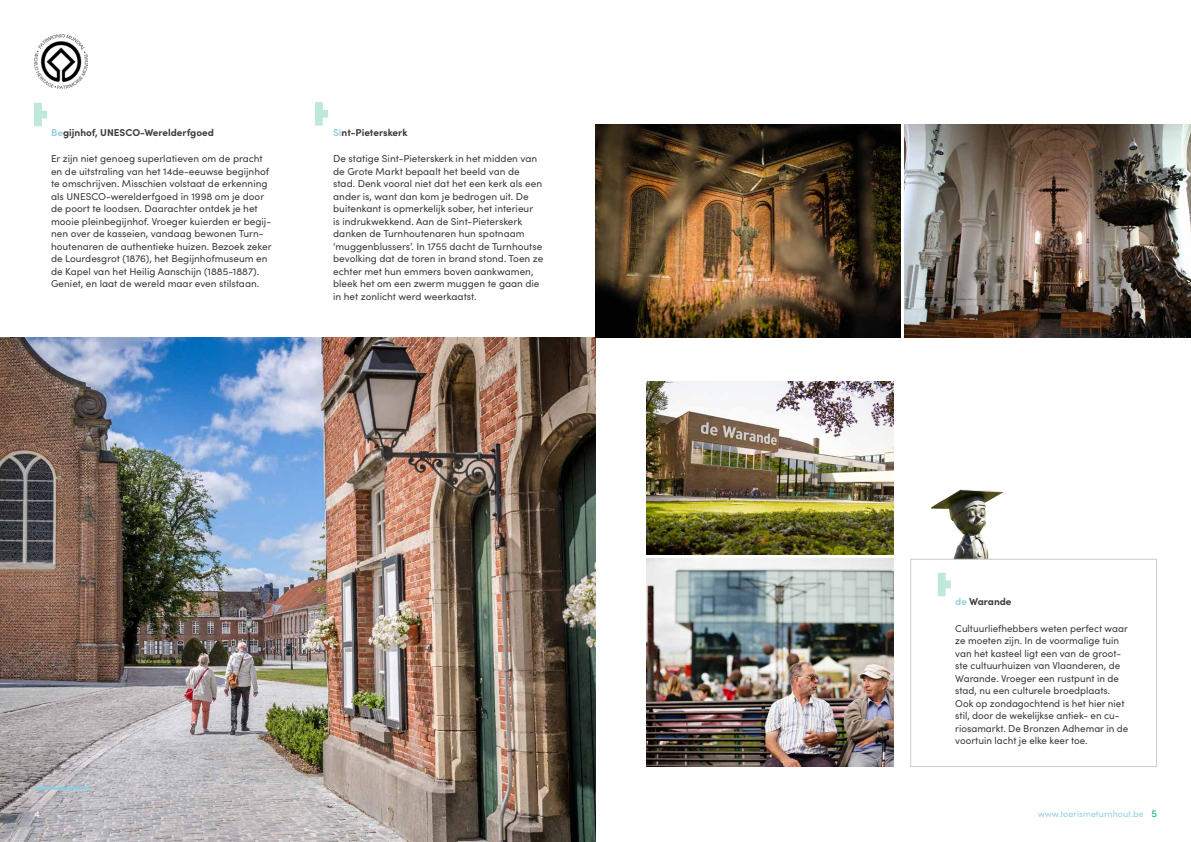
<style>
.page{position:relative;width:1191px;height:842px;background:#fff}
.page>*{position:absolute;margin:0;border:0;box-sizing:border-box;transform-origin:0 0}
.t1{font:10px/12.5px "Sofia Pro";color:#3c3c3b}
.t2{font:700 10px "Sofia Pro";color:#3c3c3b}
.t3{font:10px "Sofia Pro";color:#fff}
.t4{font:9px "Sofia Pro";color:#99d1dd}
.s1{color:#99d1dd}
.s2{font-size:10px;color:#00b189}
</style>
<div class="page">
<img style="left:0;top:337px;width:595px;height:505px">
<svg style="left:34px;top:786px;width:57px;height:4px"></svg>
<img style="left:931px;top:489px;width:72px;height:70px">
<div style="left:910px;top:559px;width:246px;height:208px;background:#fff;border:1px solid #ccc"></div>
<img style="left:34px;top:34px;width:53px;height:55px">
<img style="left:595px;top:125px;width:305px;height:212px">
<img style="left:904px;top:125px;width:287px;height:212px">
<img style="left:646px;top:381px;width:247px;height:174px">
<img style="left:646px;top:559px;width:247px;height:208px">
<svg style="left:315px;top:102px;width:13px;height:24px"></svg>
<svg style="left:34px;top:103px;width:13px;height:23px"></svg>
<svg style="left:937px;top:573px;width:14px;height:23px"></svg>
<p class="t2" style="left:51px;top:124px;width:164px"><span class="s1">Be</span>gijnhof, UNESCO-Werelderfgoed</p>
<p class="t1" style="left:51px;top:152px;width:222px">Er zijn niet genoeg superlatieven om de pracht en de uitstraling van het 14de-eeuwse begijnhof te omschrijven. Misschien volstaat de erkenning als UNESCO-werelderfgoed in 1998 om je door de poort te loodsen. Daarachter ontdek je het mooie pleinbegijnhof. Vroeger kuierden er begij&shy;nen over de kasseien, vandaag bewonen Turn&shy;houtenaren de authentieke huizen. Bezoek zeker de Lourdesgrot (1876), het Begijnhofmuseum en de Kapel van het Heilig Aanschijn (1885-1887).<br>Geniet, en laat de wereld maar even stilstaan.</p>
<p class="t2" style="left:333px;top:124px;width:76px"><span class="s1">Si</span>nt-Pieterskerk</p>
<p class="t1" style="left:333px;top:152px;width:212px">De statige Sint-Pieterskerk in het midden van de Grote Markt bepaalt het beeld van de stad. Denk vooral niet dat het een kerk als een ander is, want dan kom je bedrogen uit. De buitenkant is opmerkelijk sober, het interieur<br>is indrukwekkend. Aan de Sint-Pieterskerk danken de Turnhoutenaren hun spotnaam ‘muggenblussers’. In 1755 dacht de Turnhoutse bevolking dat de toren in brand stond. Toen ze echter met hun emmers boven aankwamen, bleek het om een zwerm muggen te gaan die in het zonlicht werd weerkaatst.</p>
<p class="t2" style="left:955px;top:594px;width:58px"><span class="s1">de</span> Warande</p>
<p class="t1" style="left:955px;top:621px;width:174px">Cultuurliefhebbers weten perfect waar ze moeten zijn. In de voormalige tuin van het kasteel ligt een van de groot&shy;ste cultuurhuizen van Vlaanderen, de Warande. Vroeger een rustpunt in de stad, nu een culturele broedplaats.<br>Ook op zondagochtend is het hier niet stil, door de wekelijkse antiek- en cu&shy;riosamarkt. De Bronzen Adhemar in de voortuin lacht je elke keer toe.</p>
<p class="t3" style="left:34px;top:806px;width:7px">4</p>
<p class="t4" style="left:1037px;top:807px;width:121px">www.toerismeturnhout.be <span class="s2">5</span></p>
</div>
